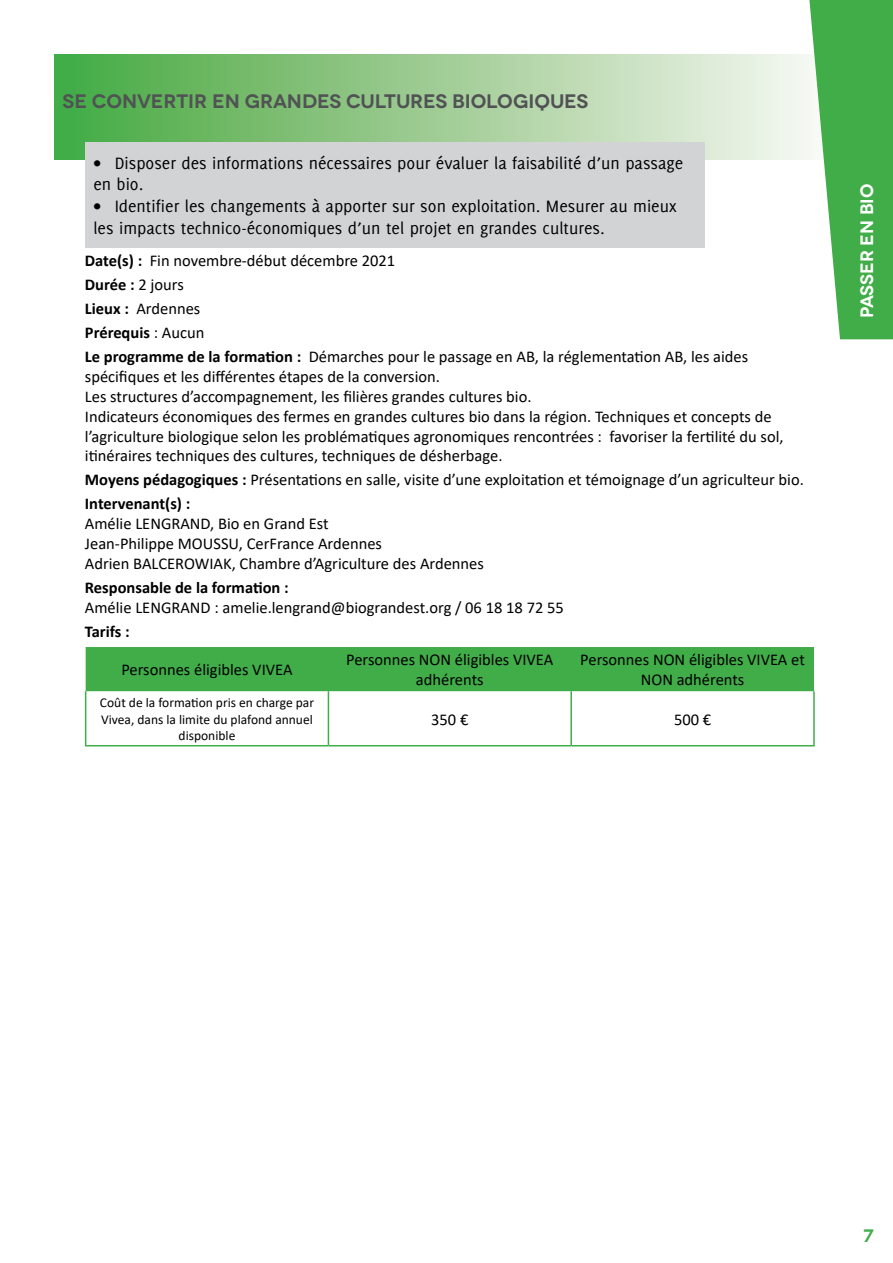
<style>
.page{position:relative;width:893px;height:1263px;background:#fff}
.page>*{position:absolute;margin:0;border:0;box-sizing:border-box;transform-origin:0 0}
.t1{font:600 19.5px "Novecentowide";letter-spacing:-.005em;color:#515254}
.t2{font:18px/21.6px "Delicious";color:#000}
.t3{font:600 18px "Novecentowide";color:#fff}
.t4{font:600 18px "Novecentowide";color:#41ad49}
.t5{font:16.5px/19.8px "Calibri";color:#000}
.t6{font:700 16.5px "Calibri";color:#000}
.t7{font:13.5px/16.2px "Calibri";color:#000;text-align:center}
.s1{font-weight:700}
</style>
<div class="page">
<div style="left:54px;top:54px;width:782px;height:105px;background:linear-gradient(to right,#45a73f,#fcf7f4)"></div>
<svg style="left:809px;top:0;width:84px;height:339px"></svg>
<div style="left:85px;top:142px;width:619px;height:105px;background:#d1d3d4"></div>
<div style="left:86px;top:647px;width:728px;height:44px;background:#41ad49"></div>
<hr style="left:85px;top:691px;width:1px;height:54px;background:#41ad49">
<hr style="left:328px;top:691px;width:1px;height:54px;background:#41ad49">
<hr style="left:570px;top:691px;width:2px;height:54px;background:#41ad49">
<hr style="left:813px;top:691px;width:2px;height:54px;background:#41ad49">
<hr style="left:85px;top:745px;width:243px;height:1px;background:#41ad49">
<hr style="left:328px;top:745px;width:243px;height:1px;background:#41ad49">
<hr style="left:571px;top:745px;width:244px;height:1px;background:#41ad49">
<p class="t1" style="left:63px;top:90px;width:527px">SE CONVERTIR EN GRANDES CULTURES BIOLOGIQUES</p>
<p class="t2" style="left:93px;top:152px;width:591px">• Disposer des informations nécessaires pour évaluer la faisabilité d’un passage en bio.</p>
<p class="t2" style="left:93px;top:195px;width:585px">• Identifier les changements à apporter sur son exploitation. Mesurer au mieux les impacts technico-économiques d’un tel projet en grandes cultures.</p>
<p class="t5" style="left:85px;top:248px;width:665px;line-height:24px"><span class="s1">Date(s) :</span> Fin novembre-début décembre 2021<br><span class="s1">Durée :</span> 2 jours<br><span class="s1">Lieux :</span> Ardennes<br><span class="s1">Prérequis</span> : Aucun<br><span class="s1">Le programme de la formation :</span> Démarches pour le passage en AB, la réglementation AB, les aides</p>
<p class="t5" style="left:85px;top:366px;width:700px">spécifiques et les différentes étapes de la conversion.<br>Les structures d’accompagnement, les filières grandes cultures bio.<br>Indicateurs économiques des fermes en grandes cultures bio dans la région. Techniques et concepts de l’agriculture biologique selon les problématiques agronomiques rencontrées : favoriser la fertilité du sol, itinéraires techniques des cultures, techniques de désherbage.</p>
<p class="t5" style="left:85px;top:467px;width:720px;line-height:24px"><span class="s1">Moyens pédagogiques :</span> Présentations en salle, visite d’une exploitation et témoignage d’un agriculteur bio.<br><span class="s1">Intervenant(s) :</span></p>
<p class="t5" style="left:85px;top:513px;width:401px">Amélie LENGRAND, Bio en Grand Est<br>Jean-Philippe MOUSSU, CerFrance Ardennes<br>Adrien BALCEROWIAK, Chambre d’Agriculture des Ardennes</p>
<p class="t6" style="left:85px;top:576px;width:205px">Responsable de la formation :</p>
<p class="t5" style="left:85px;top:597px;width:480px">Amélie LENGRAND : amelie.lengrand@biograndest.org / 06 18 18 72 55</p>
<p class="t6" style="left:85px;top:620px;width:46px">Tarifs :</p>
<p class="t5" style="left:121px;top:659px;width:173px">Personnes éligibles VIVEA</p>
<p class="t5" style="left:346px;top:650px;width:209px;text-align:center">Personnes NON éligibles VIVEA adhérents</p>
<p class="t5" style="left:580px;top:650px;width:226px;text-align:center">Personnes NON éligibles VIVEA et<br>NON adhérents</p>
<p class="t7" style="left:100px;top:694px;width:216px">Coût de la formation pris en charge par<br>Vivea, dans la limite du plafond annuel disponible</p>
<p class="t5" style="left:431px;top:709px;width:39px">350 €</p>
<p class="t5" style="left:674px;top:709px;width:39px">500 €</p>
<p class="t3" style="left:856px;top:318px;width:136px;rotate:-90deg">PASSER EN BIO</p>
<p class="t4" style="left:863px;top:1224px;width:12px">7</p>
</div>
